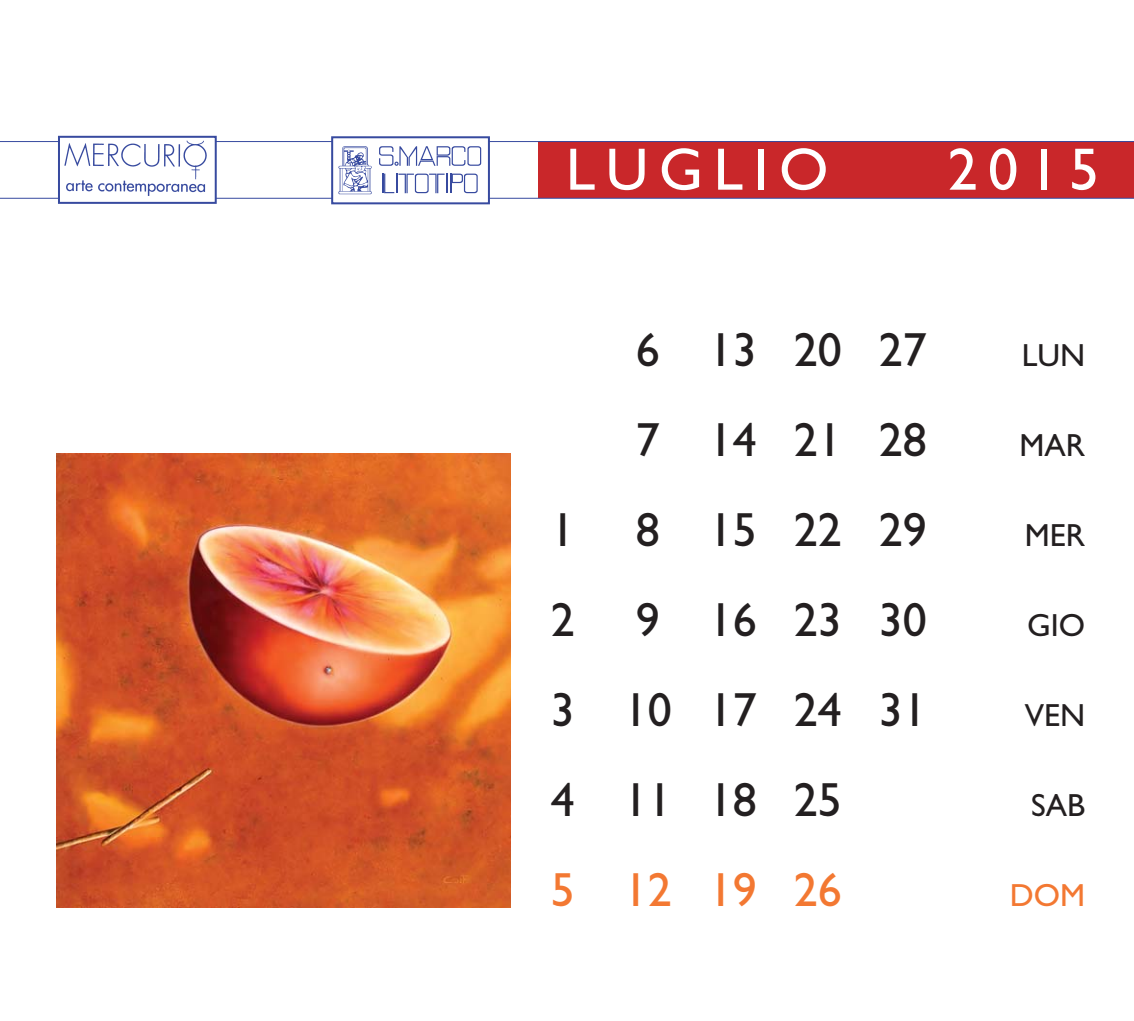
<style>
.page{position:relative;width:1134px;height:1021px;background:#fff}
.page>*{position:absolute;margin:0;border:0;box-sizing:border-box;transform-origin:0 0}
.t1{font:60px "Gill Sans";letter-spacing:.175em;color:#fff}
.t2{font:48px "Gill Sans";color:#231f20}
.t3{font:48px "Gill Sans";color:#f37832}
.t4{font:32px "Gill Sans";color:#231f20}
.t5{font:32px "Gill Sans";color:#f37832}
</style>
<div class="page">
<div style="left:539px;top:142px;width:595px;height:56px;background:#c9272a"></div>
<hr style="left:0;top:141px;width:1134px;height:1px;background:#374a9f">
<hr style="left:0;top:198px;width:1134px;height:1px;background:#374a9f">
<img style="left:57px;top:454px;width:453px;height:453px">
<div style="left:60px;top:138px;width:155px;height:64px;background:#fff"></div>
<img style="left:64px;top:140px;width:143px;height:56px">
<div style="left:58px;top:136px;width:159px;height:68px;border:2px solid #374a9f"></div>
<div style="left:333px;top:138px;width:155px;height:64px;background:#fff"></div>
<svg style="left:382px;top:174px;width:96px;height:19px"></svg>
<svg style="left:338px;top:146px;width:34px;height:48px"></svg>
<svg style="left:379px;top:146px;width:102px;height:20px"></svg>
<div style="left:331px;top:136px;width:159px;height:68px;border:2px solid #374a9f"></div>
<p class="t1" style="left:566px;top:149px;width:264px">LUGLIO</p>
<p class="t1" style="left:948px;top:149px;width:153px">2015</p>
<p class="t2" style="left:636px;top:333px;width:293px">6 13 20 27</p>
<p class="t4" style="left:1022px;top:344px;width:65px">LUN</p>
<p class="t2" style="left:636px;top:423px;width:293px">7 14 21 28</p>
<p class="t4" style="left:1019px;top:434px;width:67px">MAR</p>
<p class="t2" style="left:551px;top:513px;width:25px">1</p>
<p class="t2" style="left:636px;top:513px;width:293px">8 15 22 29</p>
<p class="t4" style="left:1025px;top:524px;width:62px">MER</p>
<p class="t2" style="left:551px;top:603px;width:25px">2</p>
<p class="t2" style="left:636px;top:603px;width:293px">9 16 23 30</p>
<p class="t4" style="left:1027px;top:614px;width:60px">GIO</p>
<p class="t2" style="left:551px;top:693px;width:378px">3 10 17 24 31</p>
<p class="t4" style="left:1025px;top:704px;width:62px">VEN</p>
<p class="t2" style="left:551px;top:783px;width:293px">4 11 18 25</p>
<p class="t4" style="left:1031px;top:794px;width:56px">SAB</p>
<p class="t3" style="left:551px;top:873px;width:293px">5 12 19 26</p>
<p class="t5" style="left:1010px;top:884px;width:77px">DOM</p>
</div>
